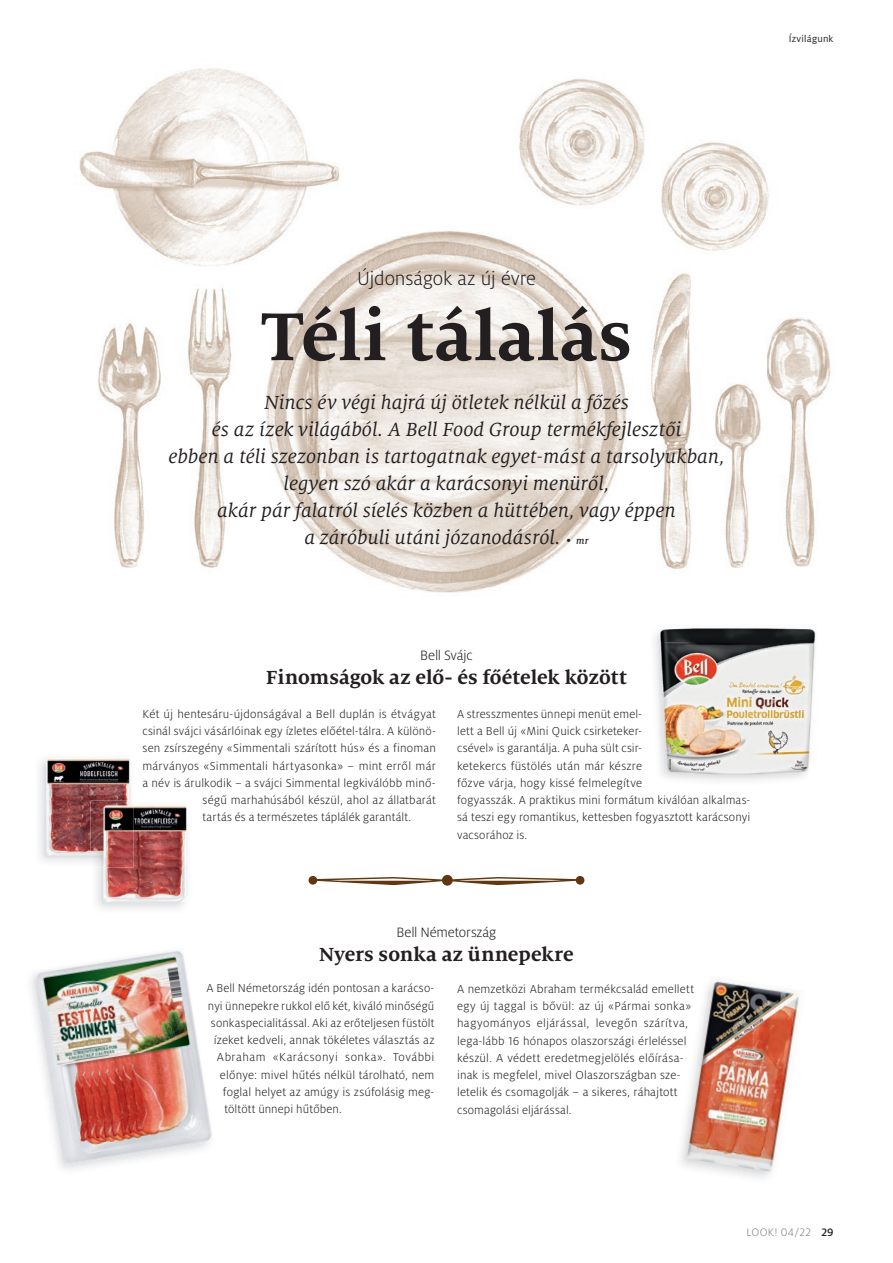
<style>
.page{position:relative;width:893px;height:1263px;background:#fff}
.page>*{position:absolute;margin:0;border:0;box-sizing:border-box;transform-origin:0 0}
.t1{font:700 75px "Milo Serif Pro";color:#231f20}
.t2{font:italic 21px/27px "Milo Serif Pro";color:#231f20;text-align:center}
.t3{font:700 21px "Milo Serif Pro";color:#231f20}
.t4{font:300 21px "Milo Pro";letter-spacing:-.005em;color:#231f20}
.t5{font:300 15px "Milo Pro";letter-spacing:-.01em;color:#231f20}
.t6{font:300 12.75px/17.2px "Milo Pro";letter-spacing:.01em;color:#231f20}
.t7{font:300 12.75px "Milo Pro";letter-spacing:.04em;color:#231f20}
.t8{font:300 12px "Milo Pro";letter-spacing:.03em;color:#808285}
.t9{font:10.5px "Milo Pro";letter-spacing:.015em;color:#231f20}
.s1{font-style:normal;font-size:12.75px}
.s2{font-weight:500;font-size:10.5px}
.s3{font-weight:500;color:#231f20}
</style>
<div class="page">
<img style="left:79px;top:68px;width:752px;height:525px">
<img style="left:32px;top:950px;width:180px;height:215px">
<img style="left:681px;top:981px;width:118px;height:197px">
<img style="left:44px;top:756px;width:89px;height:102px">
<img style="left:90px;top:858px;width:11px;height:9px">
<img style="left:90px;top:801px;width:43px;height:57px">
<img style="left:101px;top:802px;width:89px;height:102px">
<img style="left:101px;top:802px;width:33px;height:65px">
<img style="left:101px;top:802px;width:32px;height:56px">
<img style="left:659px;top:625px;width:158px;height:152px">
<svg style="left:309px;top:875px;width:275px;height:11px"></svg>
<p class="t9" style="left:789px;top:33px;width:46px">Ízvilágunk</p>
<h2 class="t4" style="left:357px;top:267px;width:180px">Újdonságok az új évre</h2>
<h1 class="t1" style="left:261px;top:293px;width:373px">Téli tálalás</h1>
<p class="t2" style="left:168px;top:389px;width:558px">Nincs év végi hajrá új ötletek nélkül a főzés<br>és az ízek világából. A Bell Food Group termékfejlesztői<br>ebben a téli szezonban is tartogatnak egyet-mást a tarsolyukban, legyen szó akár a karácsonyi menüről,<br>akár pár falatról síelés közben a hüttében, vagy éppen<br>a záróbuli utáni józanodásról. <span class="s1">•</span> <span class="s2">mr</span></p>
<p class="t5" style="left:420px;top:647px;width:54px">Bell Svájc</p>
<h2 class="t3" style="left:266px;top:665px;width:362px">Finomságok az elő- és főételek között</h2>
<p class="t6" style="left:142px;top:705px;width:295px">Két új hentesáru-újdonságával a Bell duplán is étvágyat</p>
<p class="t6" style="left:142px;top:722px;width:295px">csinál svájci vásárlóinak egy ízletes előétel-tálra. A különö-</p>
<p class="t6" style="left:142px;top:740px;width:295px">sen zsírszegény «Simmentali szárított hús» és a finoman</p>
<p class="t6" style="left:142px;top:757px;width:295px">márványos «Simmentali hártyasonka» – mint erről már</p>
<p class="t6" style="left:142px;top:774px;width:295px">a név is árulkodik – a svájci Simmental legkiválóbb minő-</p>
<p class="t6" style="left:203px;top:791px;width:235px">ségű marhahúsából készül, ahol az állatbarát</p>
<p class="t6" style="left:203px;top:809px;width:210px">tartás és a természetes táplálék garantált.</p>
<p class="t6" style="left:457px;top:705px;width:295px">A stresszmentes ünnepi menüt emel-<br>lett a Bell új «Mini Quick csirketeker-<br>csével» is garantálja. A puha sült csir-<br>ketekercs füstölés után már készre<br>főzve várja, hogy kissé felmelegítve<br>fogyasszák. A praktikus mini formátum kiválóan alkalmas&shy;sá teszi egy romantikus, kettesben fogyasztott karácsonyi vacsorához is.</p>
<p class="t5" style="left:397px;top:924px;width:101px">Bell Németország</p>
<h2 class="t3" style="left:319px;top:942px;width:256px">Nyers sonka az ünnepekre</h2>
<p class="t6" style="left:206px;top:980px;width:229px">A Bell Németország idén pontosan a karácso-</p>
<p class="t6" style="left:208px;top:997px;width:228px">nyi ünnepekre rukkol elő két, kiváló minőségű</p>
<p class="t6" style="left:211px;top:1014px;width:225px">sonkaspecialitással. Aki az erőteljesen füstölt</p>
<p class="t6" style="left:214px;top:1032px;width:222px">ízeket kedveli, annak tökéletes választás az</p>
<p class="t7" style="left:217px;top:1050px;width:219px">Abraham «Karácsonyi sonka». További</p>
<p class="t6" style="left:220px;top:1066px;width:216px">előnye: mivel hűtés nélkül tárolható, nem</p>
<p class="t6" style="left:223px;top:1083px;width:213px">foglal helyet az amúgy is zsúfolásig meg-</p>
<p class="t6" style="left:224px;top:1101px;width:119px">töltött ünnepi hűtőben.</p>
<p class="t6" style="left:457px;top:980px;width:238px">A nemzetközi Abraham termékcsalád emellett egy új taggal is bővül: az új «Pármai sonka» hagyományos eljárással, levegőn szárítva, lega-lább 16 hónapos olaszországi érleléssel készül. A védett eredetmegjelölés előírása&shy;inak is megfelel, mivel Olaszországban sze&shy;letelik és csomagolják – a sikeres, ráhajtott csomagolási eljárással.</p>
<p class="t8" style="left:746px;top:1226px;width:89px">LOOK! 04/22 <span class="s3">29</span></p>
</div>
